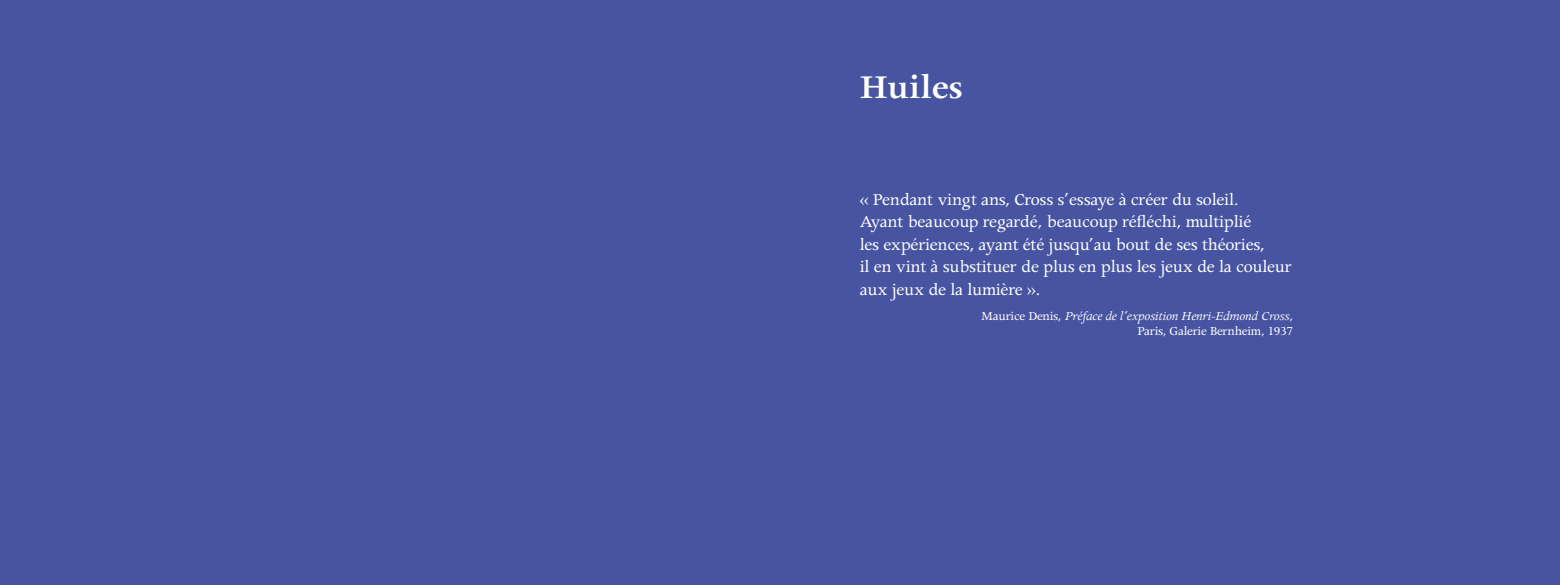
<style>
.page{position:relative;width:1560px;height:585px;background:#fff}
.page>*{position:absolute;margin:0;border:0;box-sizing:border-box;transform-origin:0 0}
.t1{font:600 37.5px "Apollo";letter-spacing:-.02em;color:#fff}
.t2{font:18.75px/22.5px "Apollo";letter-spacing:-.015em;color:#fff}
.t3{font:13.75px/15px "Apollo";letter-spacing:-.02em;color:#fff;text-align:right}
.s1{font-style:italic}
</style>
<div class="page">
<div style="left:0;top:0;width:1559px;height:585px;background:#4754a1"></div>
<h1 class="t1" style="left:859px;top:67px;width:104px">Huiles</h1>
<p class="t2" style="left:859px;top:188px;width:433px">« Pendant vingt ans, Cross s’essaye à créer du soleil.<br>Ayant beaucoup regardé, beaucoup réfléchi, multiplié<br>les expériences, ayant été jusqu’au bout de ses théories,<br>il en vint à substituer de plus en plus les jeux de la couleur aux jeux de la lumière ».</p>
<p class="t3" style="left:981px;top:309px;width:313px">Maurice Denis, <span class="s1">Préface de l’exposition Henri-Edmond Cross</span>,<br>Paris, Galerie Bernheim, 1937</p>
</div>
